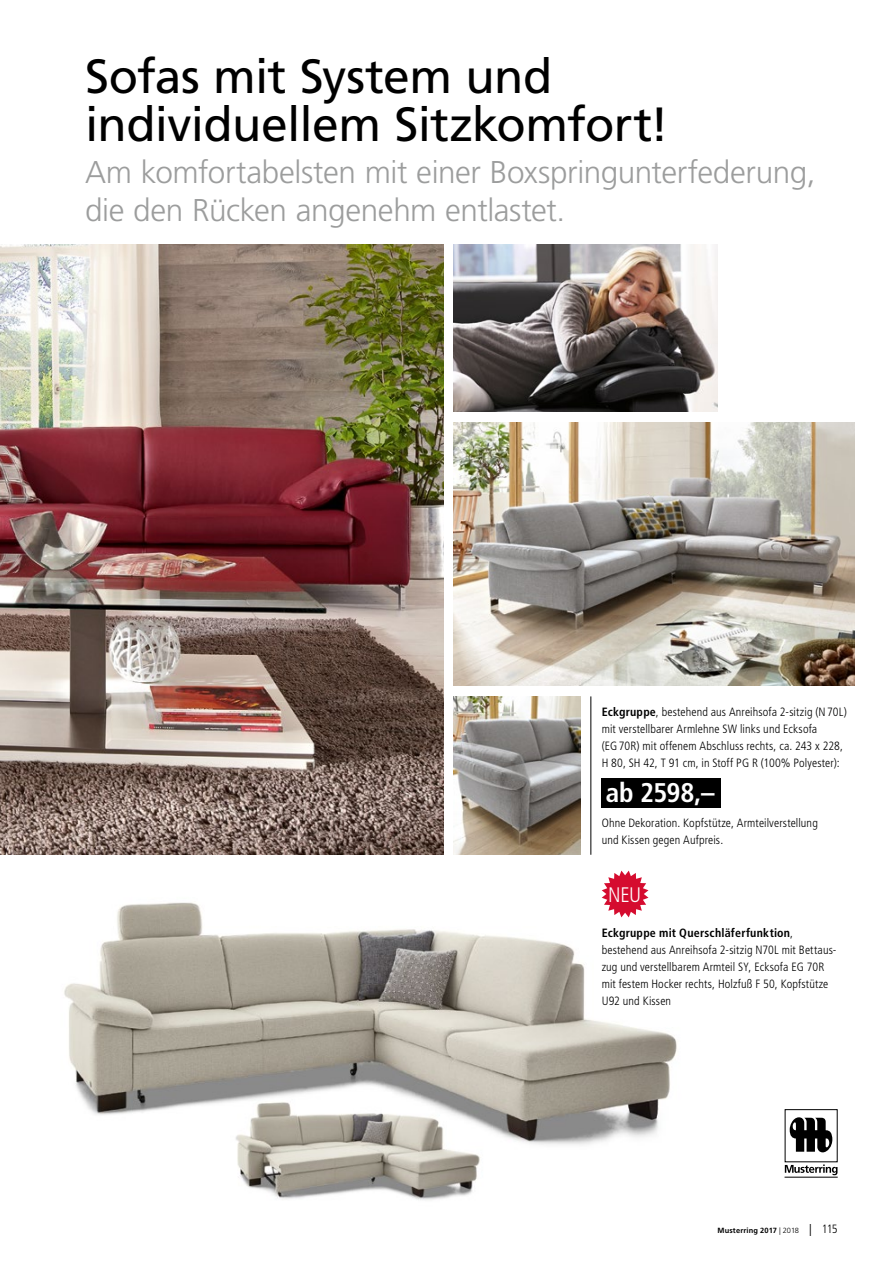
<style>
.page{position:relative;width:893px;height:1263px;background:#fff}
.page>*{position:absolute;margin:0;border:0;box-sizing:border-box;transform-origin:0 0}
.t1{font:48px/48px "Frutiger LT Std";letter-spacing:-.015em;color:#000}
.t2{font:300 31.5px/37.8px "Frutiger LT Std";letter-spacing:-.015em;color:#9c9d9d}
.t3{font:700 condensed 27px "Frutiger LT Std";letter-spacing:-.02em;color:#fff}
.t4{font:300 condensed 21px "Frutiger LT Std";color:#fff}
.t5{font:300 condensed 12px/17px "Frutiger LT Std";letter-spacing:.01em;color:#000}
.t6{font:700 7.5px "Frutiger LT Std";letter-spacing:.02em;color:#000}
.s1{font-weight:700}
.s2{font-weight:300}
.s3{font-weight:300;font-size:12px}
.s4{font-weight:300;font-stretch:condensed;font-size:12px}
</style>
<div class="page">
<img style="left:454px;top:244px;width:264px;height:167px">
<img style="left:454px;top:696px;width:126px;height:159px">
<img style="left:454px;top:422px;width:401px;height:264px">
<img style="left:0;top:244px;width:443px;height:611px">
<img style="left:64px;top:902px;width:613px;height:243px">
<img style="left:223px;top:1087px;width:269px;height:113px">
<svg style="left:784px;top:1109px;width:54px;height:68px"></svg>
<div style="left:590px;top:859px;width:70px;height:70px;background:#fff"></div>
<svg style="left:602px;top:871px;width:46px;height:46px"></svg>
<div style="left:602px;top:778px;width:119px;height:29px;background:#000"></div>
<hr style="left:591px;top:696px;width:1px;height:159px;background:#000">
<h1 class="t1" style="left:85px;top:53px;width:585px">Sofas mit System und individuellem Sitzkomfort!</h1>
<h2 class="t2" style="left:85px;top:154px;width:732px">Am komfortabelsten mit einer Boxspringunterfederung, die den Rücken angenehm entlastet.</h2>
<p class="t5" style="left:602px;top:703px;width:247px"><span class="s1">Eckgruppe</span>, bestehend aus Anreihsofa 2-sitzig (N70L) mit verstellbarer Armlehne SW links und Ecksofa (EG70R) mit offenem Abschluss rechts, ca. 243 x 228, H 80, SH 42, T 91 cm, in Stoff PG R (100% Polyester):</p>
<h3 class="t3" style="left:606px;top:777px;width:110px">ab 2598,–</h3>
<p class="t5" style="left:602px;top:815px;width:218px">Ohne Dekoration. Kopfstütze, Armteilverstellung und Kissen gegen Aufpreis.</p>
<h3 class="t4" style="left:608px;top:883px;width:35px">NEU</h3>
<p class="t5" style="left:602px;top:924px;width:236px"><span class="s1">Eckgruppe mit Querschläferfunktion</span>, bestehend aus Anreihsofa 2-sitzig N70L mit Bettaus&shy;zug und verstellbarem Armteil SY, Ecksofa EG 70R mit festem Hocker rechts, Holzfuß F 50, Kopfstütze U92 und Kissen</p>
<p class="t6" style="left:717px;top:1226px;width:122px">Musterring 2017 <span class="s2">| 2018</span> <span class="s3">|</span> <span class="s4">115</span></p>
</div>
